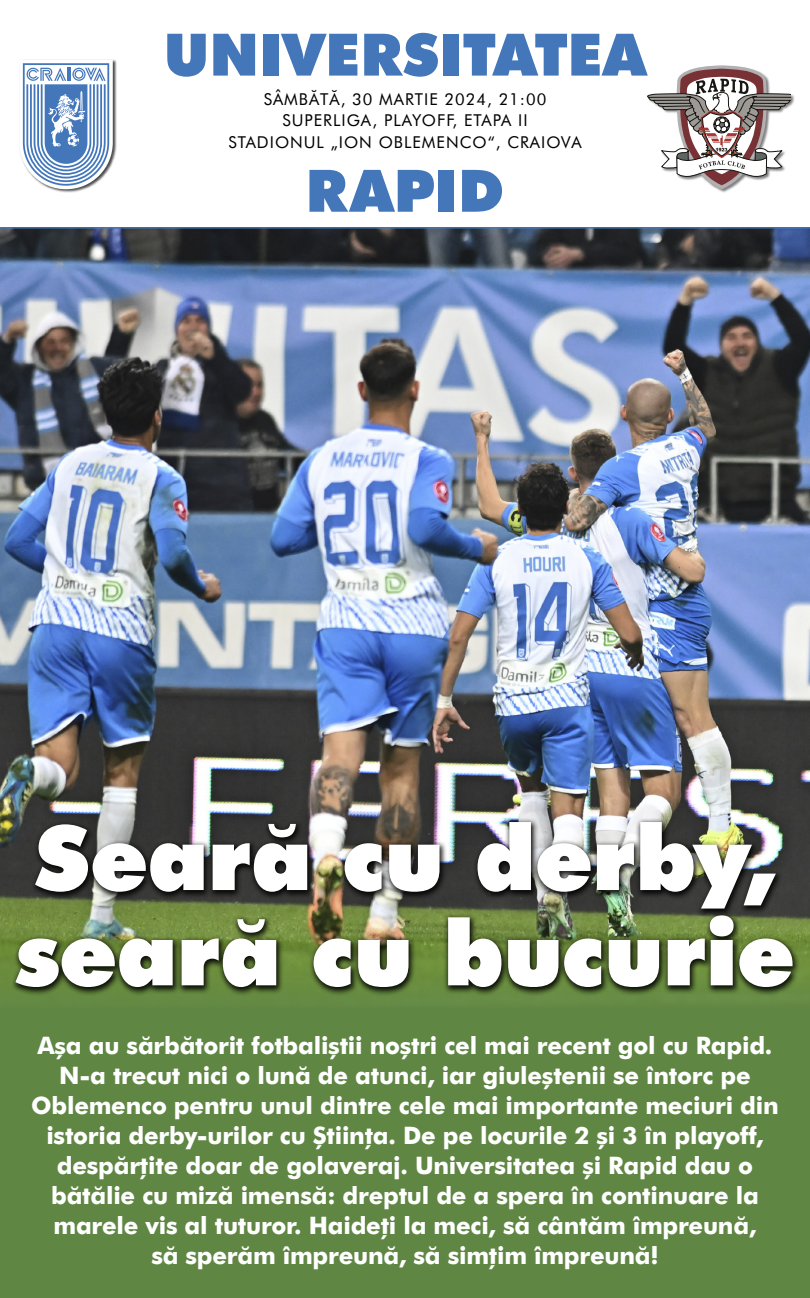
<style>
.page{position:relative;width:810px;height:1298px;background:#fff}
.page>*{position:absolute;margin:0;border:0;box-sizing:border-box;transform-origin:0 0}
.titlu_pag1{font:89.78px/95.2px "Futura Black Ro CE";letter-spacing:-.005em;color:#fff}
.t1{font:58.5px "Futura Black Ro CE";color:#4477ba}
.text{font:700 24px/30px "Futura Ro CE";letter-spacing:-.01em;color:#fff;text-align:center}
.t2{font:16.35px "Futura Ro CE";letter-spacing:.06em;color:#000}
</style>
<div class="page">
<img style="left:0;top:228px;width:810px;height:700px">
<hr style="left:0;top:227px;width:810px;height:1px;background:#4477ba">
<div style="left:18px;top:59px;width:98px;height:134px;background:#000;opacity:.7"></div>
<svg style="left:19px;top:60px;width:94px;height:129px"></svg>
<div style="left:647px;top:65px;width:148px;height:128px;background:#000;opacity:.5"></div>
<svg style="left:647px;top:65px;width:144px;height:124px"></svg>
<div style="left:0;top:928px;width:810px;height:370px;background:#5f8643"></div>
<div style="left:10px;top:817px;width:790px;height:178px;background:#000;opacity:.9"></div>
<p class="t1" style="left:164px;top:15px;width:484px">UNIVERSITATEA</p>
<p class="t2" style="left:264px;top:88px;width:284px">SÂMBĂTĂ, 30 MARTIE 2024, 21:00</p>
<p class="t2" style="left:282px;top:110px;width:247px">SUPERLIGA, PLAYOFF, ETAPA II</p>
<p class="t2" style="left:228px;top:131px;width:355px">STADIONUL „ION OBLEMENCO“, CRAIOVA</p>
<p class="t1" style="left:306px;top:151px;width:200px">RAPID</p>
<p class="titlu_pag1" style="left:15px;top:806px;width:781px">Seară cu derby, seară cu bucurie</p>
<p class="text" style="left:31px;top:1029px;width:749px">Aşa au sărbătorit fotbaliştii noştri cel mai recent gol cu Rapid.<br>N‑a trecut nici o lună de atunci, iar giuleştenii se întorc pe Oblemenco pentru unul dintre cele mai importante meciuri din istoria derby‑urilor cu Ştiinţa. De pe locurile 2 şi 3 în playoff, despărţite doar de golaveraj. Universitatea şi Rapid dau o bătălie cu miză imensă: dreptul de a spera în continuare la marele vis al tuturor. Haideţi la meci, să cântăm împreună,<br>să sperăm împreună, să simţim împreună!</p>
</div>
